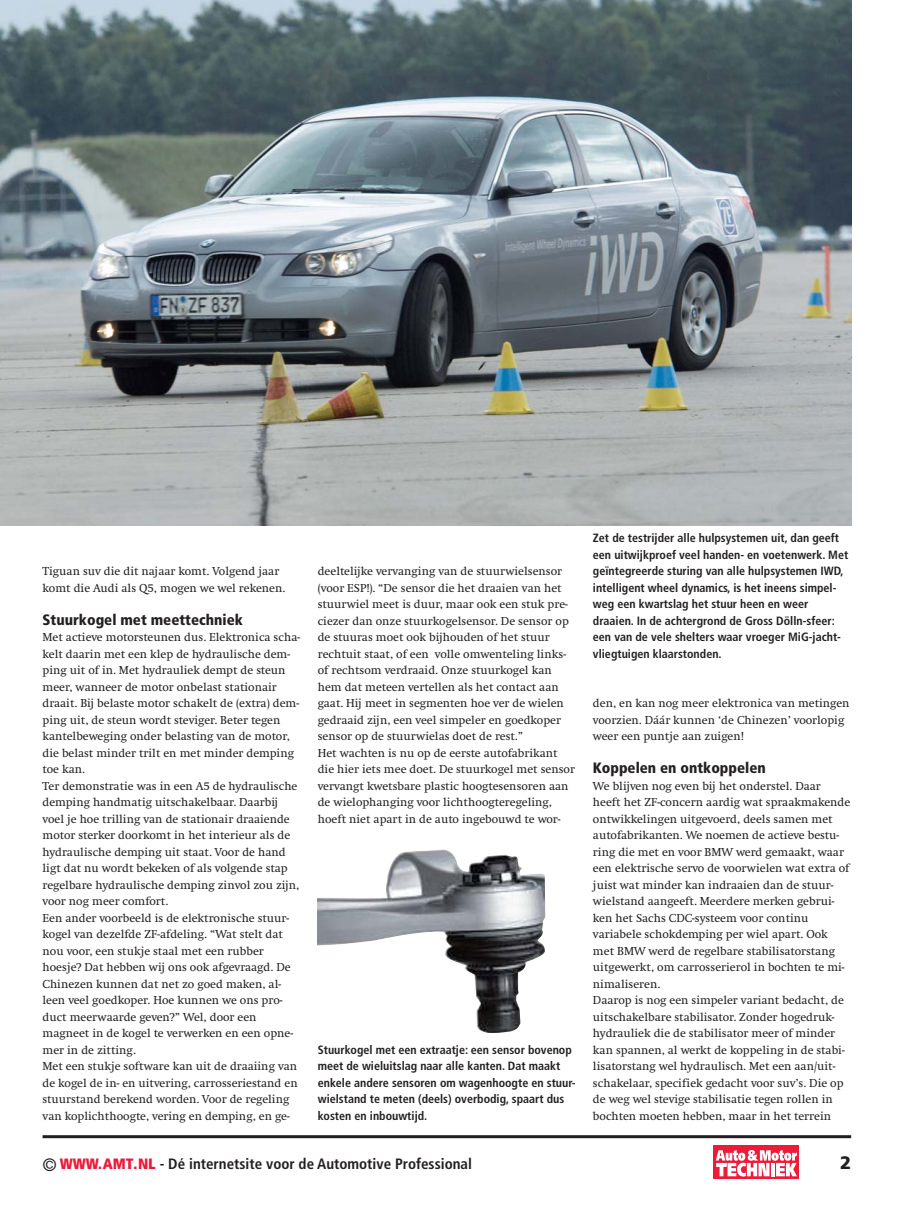
<style>
.page{position:relative;width:915px;height:1212px;background:#fff}
.page>*{position:absolute;margin:0;border:0;box-sizing:border-box;transform-origin:0 0}
.t1{font:900 18px "Frutiger LT Std";color:#231f20}
.t2{font:700 condensed 15px "Frutiger";color:#231f20}
.t3{font:900 condensed 15px "Frutiger LT Std";color:#231f20}
.t4{font:12px/16.5px "Swift";color:#231f20}
.t5{font:700 condensed 12px/16.5px "Frutiger LT Std";color:#231f20}
.s1{font-weight:400;font-size:18px}
.s2{font-weight:900;color:#ed1a3a}
</style>
<div class="page">
<img style="left:0;top:0;width:850px;height:526px">
<hr style="left:43px;top:1135px;width:807px;height:3px;background:#231f20">
<img style="left:317px;top:849px;width:229px;height:184px">
<div style="left:713px;top:1146px;width:86px;height:33px;background:#ed1a3a"></div>
<svg style="left:715px;top:1150px;width:81px;height:26px"></svg>
<p class="t5" style="left:592px;top:531px;width:257px">Zet de testrijder alle hulpsystemen uit, dan geeft een uitwijkproef veel handen- en voetenwerk. Met geïntegreerde sturing van alle hulpsystemen IWD, intelligent wheel dynamics, is het ineens simpel&shy;weg een kwartslag het stuur heen en weer draaien. In de achtergrond de Gross Dölln-sfeer: een van de vele shelters waar vroeger MiG-jacht&shy;vliegtuigen klaarstonden.</p>
<p class="t4" style="left:43px;top:564px;width:244px">Tiguan suv die dit najaar komt. Volgend jaar komt die Audi als Q5, mogen we wel rekenen.</p>
<p class="t3" style="left:43px;top:614px;width:202px">Stuurkogel met meettechniek</p>
<p class="t4" style="left:43px;top:630px;width:259px">Met actieve motorsteunen dus. Elektronica scha&shy;kelt daarin met een klep de hydraulische dem&shy;ping uit of in. Met hydrauliek dempt de steun meer, wanneer de motor onbelast stationair draait. Bij belaste motor schakelt de (extra) dem&shy;ping uit, de steun wordt steviger. Beter tegen kantelbeweging onder belasting van de motor, die belast minder trilt en met minder demping toe kan.<br>Ter demonstratie was in een A5 de hydraulische demping handmatig uitschakelbaar. Daarbij voel je hoe trilling van de stationair draaiende motor sterker doorkomt in het interieur als de hydraulische demping uit staat. Voor de hand ligt dat nu wordt bekeken of als volgende stap regelbare hydraulische demping zinvol zou zijn, voor nog meer comfort.<br>Een ander voorbeeld is de elektronische stuur&shy;kogel van dezelfde ZF-afdeling. “Wat stelt dat nou voor, een stukje staal met een rubber hoesje? Dat hebben wij ons ook afgevraagd. De Chinezen kunnen dat net zo goed maken, al&shy;leen veel goedkoper. Hoe kunnen we ons pro&shy;duct meerwaarde geven?” Wel, door een magneet in de kogel te verwerken en een opne&shy;mer in de zitting.<br>Met een stukje software kan uit de draaiing van de kogel de in- en uitvering, carrosseriestand en stuurstand berekend worden. Voor de regeling van koplichthoogte, vering en demping, en ge-</p>
<p class="t4" style="left:317px;top:564px;width:259px">deeltelijke vervanging van de stuurwielsensor (voor ESP!). “De sensor die het draaien van het stuurwiel meet is duur, maar ook een stuk pre&shy;ciezer dan onze stuurkogelsensor. De sensor op de stuuras moet ook bijhouden of het stuur rechtuit staat, of een volle omwenteling links&shy;of rechtsom verdraaid. Onze stuurkogel kan hem dat meteen vertellen als het contact aan gaat. Hij meet in segmenten hoe ver de wielen gedraaid zijn, een veel simpeler en goedkoper sensor op de stuurwielas doet de rest.”<br>Het wachten is nu op de eerste autofabrikant die hier iets mee doet. De stuurkogel met sensor vervangt kwetsbare plastic hoogtesensoren aan de wielophanging voor lichthoogteregeling, hoeft niet apart in de auto ingebouwd te wor-</p>
<p class="t4" style="left:592px;top:696px;width:258px">den, en kan nog meer elektronica van metingen voorzien. Dáár kunnen ‘de Chinezen’ voorlopig weer een puntje aan zuigen!</p>
<p class="t3" style="left:592px;top:762px;width:174px">Koppelen en ontkoppelen</p>
<p class="t4" style="left:592px;top:779px;width:259px">We blijven nog even bij het onderstel. Daar heeft het ZF-concern aardig wat spraakmakende ontwikkelingen uitgevoerd, deels samen met autofabrikanten. We noemen de actieve bestu&shy;ring die met en voor BMW werd gemaakt, waar een elektrische servo de voorwielen wat extra of juist wat minder kan indraaien dan de stuur&shy;wielstand aangeeft. Meerdere merken gebrui&shy;ken het Sachs CDC-systeem voor continu variabele schokdemping per wiel apart. Ook met BMW werd de regelbare stabilisatorstang uitgewerkt, om carrosserierol in bochten te mi&shy;nimaliseren.<br>Daarop is nog een simpeler variant bedacht, de uitschakelbare stabilisator. Zonder hogedruk&shy;hydrauliek die de stabilisator meer of minder kan spannen, al werkt de koppeling in de stabi&shy;lisatorstang wel hydraulisch. Met een aan/uit&shy;schakelaar, specifiek gedacht voor suv’s. Die op de weg wel stevige stabilisatie tegen rollen in bochten moeten hebben, maar in het terrein</p>
<p class="t5" style="left:317px;top:1042px;width:259px">Stuurkogel met een extraatje: een sensor bovenop meet de wieluitslag naar alle kanten. Dat maakt enkele andere sensoren om wagenhoogte en stuur&shy;wielstand te meten (deels) overbodig, spaart dus kosten en inbouwtijd.</p>
<p class="t2" style="left:43px;top:1158px;width:431px"><span class="s1">©</span> <span class="s2">WWW.AMT.NL</span> - Dé internetsite voor de Automotive Professional</p>
<h1 class="t1" style="left:839px;top:1156px;width:13px">2</h1>
</div>
